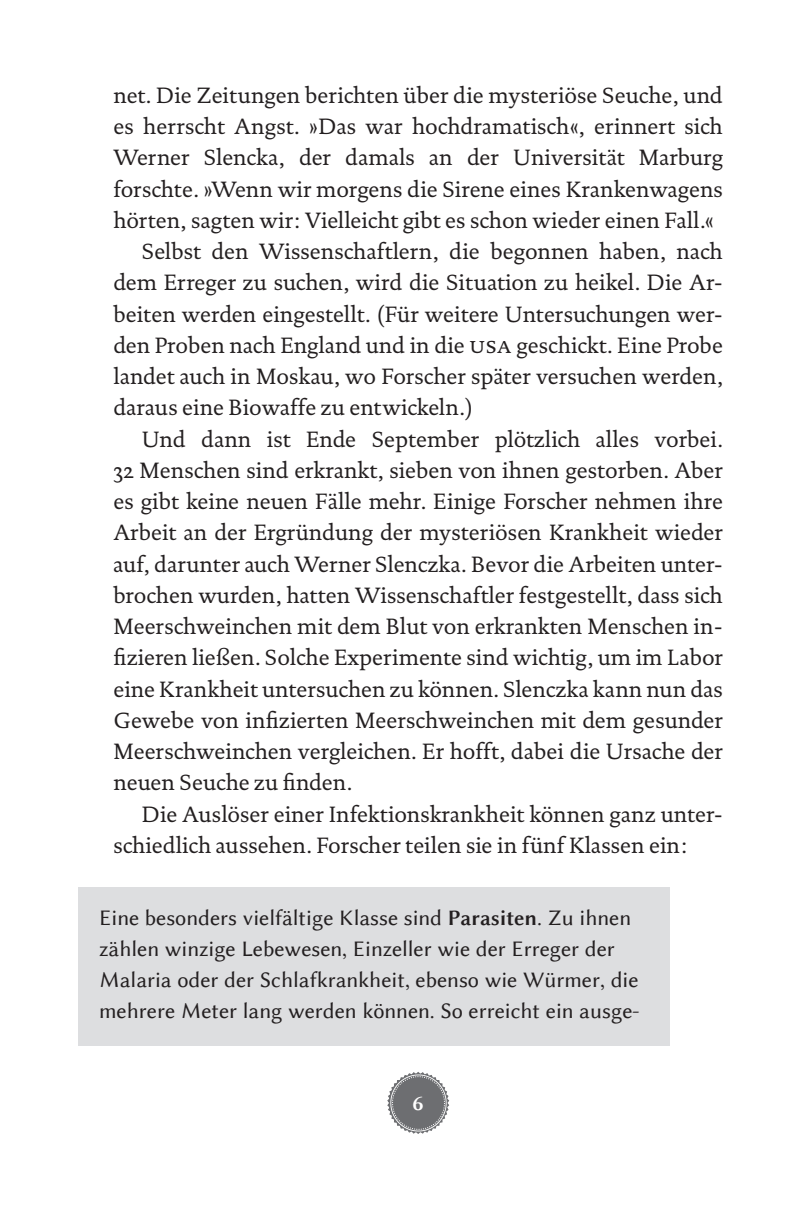
<style>
.page{position:relative;width:808px;height:1205px;background:#fff}
.page>*{position:absolute;margin:0;border:0;box-sizing:border-box;transform-origin:0 0}
.t1{font:22.5px/31.2px "Documenta 130408";color:#231f20;text-align:justify}
.t2{font:22.5px/31.2px "Lin Biolinum";color:#231f20}
.t3{font:22.5px "Lin Biolinum B";color:#fff}
.s1{font-family:"Lin Biolinum B"}
</style>
<div class="page">
<div style="left:78px;top:887px;width:592px;height:158px;background:#dddee0"></div>
<p class="t1" style="left:113px;top:79px;width:611px">net. Die Zeitungen berichten über die mysteriöse Seuche, und</p>
<p class="t1" style="left:113px;top:110px;width:611px">es herrscht Angst. »Das war hochdramatisch«, erinnert sich</p>
<p class="t1" style="left:113px;top:141px;width:611px">Werner Slencka, der damals an der Universität Marburg</p>
<p class="t1" style="left:113px;top:173px;width:611px">forschte. »Wenn wir morgens die Sirene eines Krankenwagens</p>
<p class="t1" style="left:113px;top:204px;width:602px">hörten, sagten wir: Vielleicht gibt es schon wieder einen Fall.«</p>
<p class="t1" style="left:142px;top:235px;width:583px">Selbst den Wissenschaftlern, die begonnen haben, nach</p>
<p class="t1" style="left:113px;top:266px;width:611px">dem Erreger zu suchen, wird die Situation zu heikel. Die Ar-</p>
<p class="t1" style="left:113px;top:298px;width:611px">beiten werden eingestellt. (Für weitere Untersuchungen wer-</p>
<p class="t1" style="left:113px;top:329px;width:371px">den Proben nach England und in die USA</p>
<p class="t1" style="left:113px;top:329px;width:611px;text-indent:403px">geschickt. Eine Probe landet auch in Moskau, wo Forscher später versuchen werden, daraus eine Biowaffe zu entwickeln.)</p>
<p class="t1" style="left:113px;top:423px;width:611px;text-indent:28px">Und dann ist Ende September plötzlich alles vorbei.<br>32 Menschen sind erkrankt, sieben von ihnen gestorben. Aber es gibt keine neuen Fälle mehr. Einige Forscher nehmen ihre Arbeit an der Ergründung der mysteriösen Krankheit wieder auf, darunter auch Werner Slenczka. Bevor die Arbeiten unter&shy;brochen wurden, hatten Wissenschaftler festgestellt, dass sich Meerschweinchen mit dem Blut von erkrankten Menschen in&shy;fizieren ließen. Solche Experimente sind wichtig, um im Labor eine Krankheit untersuchen zu können. Slenczka kann nun das Gewebe von infizierten Meerschweinchen mit dem gesunder Meerschweinchen vergleichen. Er hofft, dabei die Ursache der neuen Seuche zu finden.</p>
<p class="t1" style="left:113px;top:798px;width:611px;text-indent:28px">Die Auslöser einer Infektionskrankheit können ganz unter&shy;schiedlich aussehen. Forscher teilen sie in fünf Klassen ein:</p>
<p class="t2" style="left:99px;top:902px;width:542px">Eine besonders vielfältige Klasse sind <span class="s1">Parasiten</span>. Zu ihnen zählen winzige Lebewesen, Einzeller wie der Erreger der Malaria oder der Schlafkrankheit, ebenso wie Würmer, die mehrere Meter lang werden können. So erreicht ein ausge-</p>
<p class="t3" style="left:412px;top:1090px;width:13px">6</p>
</div>
